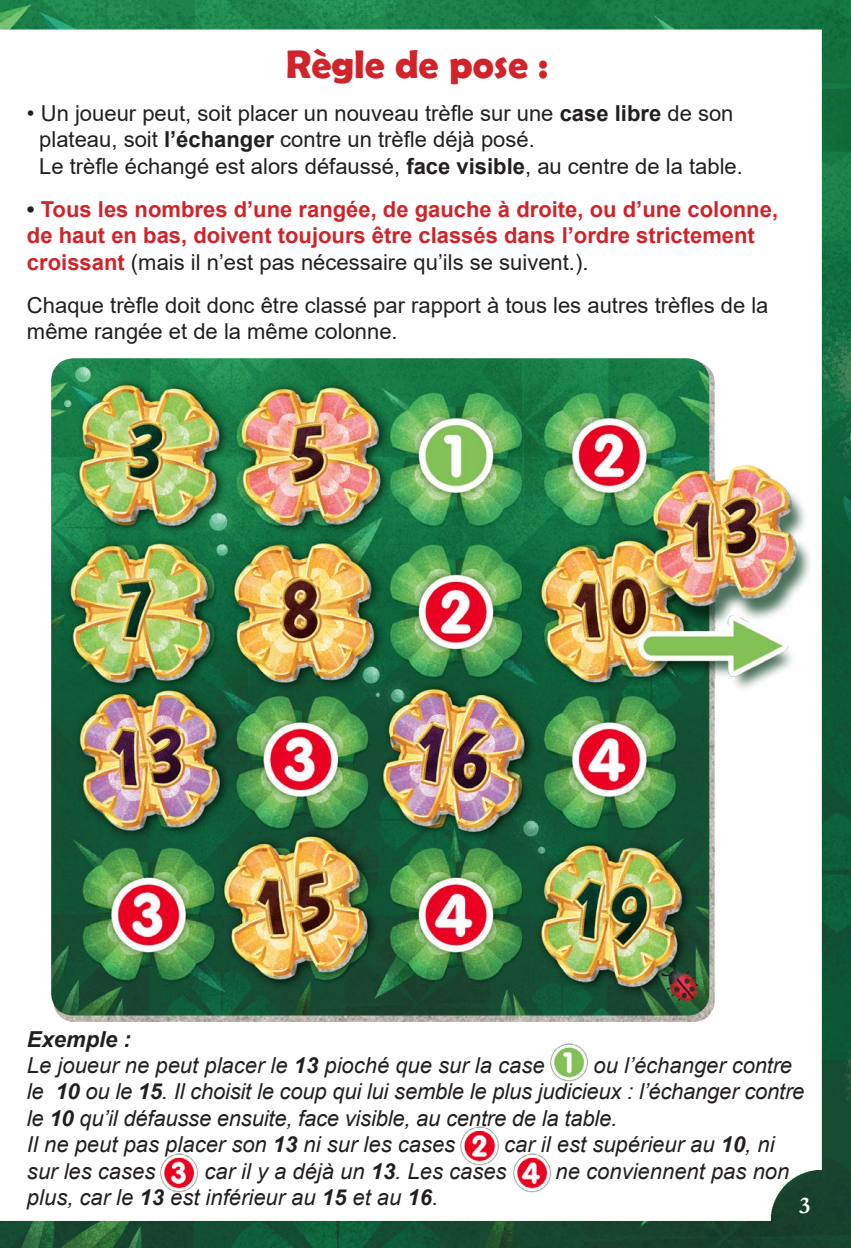
<style>
.page{position:relative;width:851px;height:1248px;background:#fff}
.page>*{position:absolute;margin:0;border:0;box-sizing:border-box;transform-origin:0 0}
.t1{font:700 40px "Berlin Sans FB Demi";color:#d1232a}
.t2{font:700 24px "Garamond";color:#fff}
.t3{font:italic 22px/26.4px "Arial";color:#231f20}
.t4{font:22px/26.4px "Arial";color:#231f20}
.t5{font:700 22px/26.4px "Arial";color:#d1232a}
.s1{font-weight:700}
.s2{color:#231f20}
.s3{font-weight:400;color:#231f20}
</style>
<div class="page">
<img style="left:0;top:0;width:850px;height:1247px">
<img style="left:52px;top:358px;width:764px;height:663px">
<img style="left:456px;top:1122px;width:46px;height:45px">
<img style="left:546px;top:1038px;width:45px;height:46px">
<img style="left:156px;top:1149px;width:45px;height:45px">
<img style="left:509px;top:1149px;width:45px;height:45px">
<h1 class="t1" style="left:286px;top:41px;width:264px">Règle de pose :</h1>
<p class="t4" style="left:39px;top:100px;width:705px;text-indent:-12px">• Un joueur peut, soit placer un nouveau trèfle sur une <span class="s1">case libre</span> de son plateau, soit <span class="s1">l’échanger</span> contre un trèfle déjà posé.<br>Le trèfle échangé est alors défaussé, <span class="s1">face visible</span>, au centre de la table.</p>
<p class="t5" style="left:27px;top:196px;width:752px"><span class="s2">•</span> Tous les nombres d’une rangée, de gauche à droite, ou d’une colonne, de haut en bas, doivent toujours être classés dans l’ordre strictement croissant <span class="s3">(mais il n’est pas nécessaire qu’ils se suivent.).</span></p>
<p class="t4" style="left:27px;top:292px;width:743px">Chaque trèfle doit donc être classé par rapport à tous les autres trèfles de la même rangée et de la même colonne.</p>
<p class="t3" style="left:27px;top:1025px;width:519px"><span class="s1">Exemple :<br></span>Le joueur ne peut placer le <span class="s1">13</span> pioché que sur la case</p>
<p class="t3" style="left:27px;top:1052px;width:778px;text-indent:566px">ou l’échanger contre le <span class="s1">10</span> ou le <span class="s1">15</span>. Il choisit le coup qui lui semble le plus judicieux : l’échanger contre le <span class="s1">10</span> qu’il défausse ensuite, face visible, au centre de la table.<br>Il ne peut pas placer son <span class="s1">13</span> ni sur les cases</p>
<p class="t3" style="left:504px;top:1131px;width:272px">car il est supérieur au <span class="s1">10</span>, ni</p>
<p class="t3" style="left:27px;top:1157px;width:130px">sur les cases</p>
<p class="t3" style="left:204px;top:1157px;width:304px">car il y a déjà un <span class="s1">13</span>. Les cases</p>
<p class="t3" style="left:555px;top:1157px;width:235px">ne conviennent pas non</p>
<p class="t3" style="left:27px;top:1184px;width:412px">plus, car le <span class="s1">13</span> est inférieur au <span class="s1">15</span> et au <span class="s1">16</span>.</p>
<p class="t2" style="left:799px;top:1188px;width:13px">3</p>
</div>
